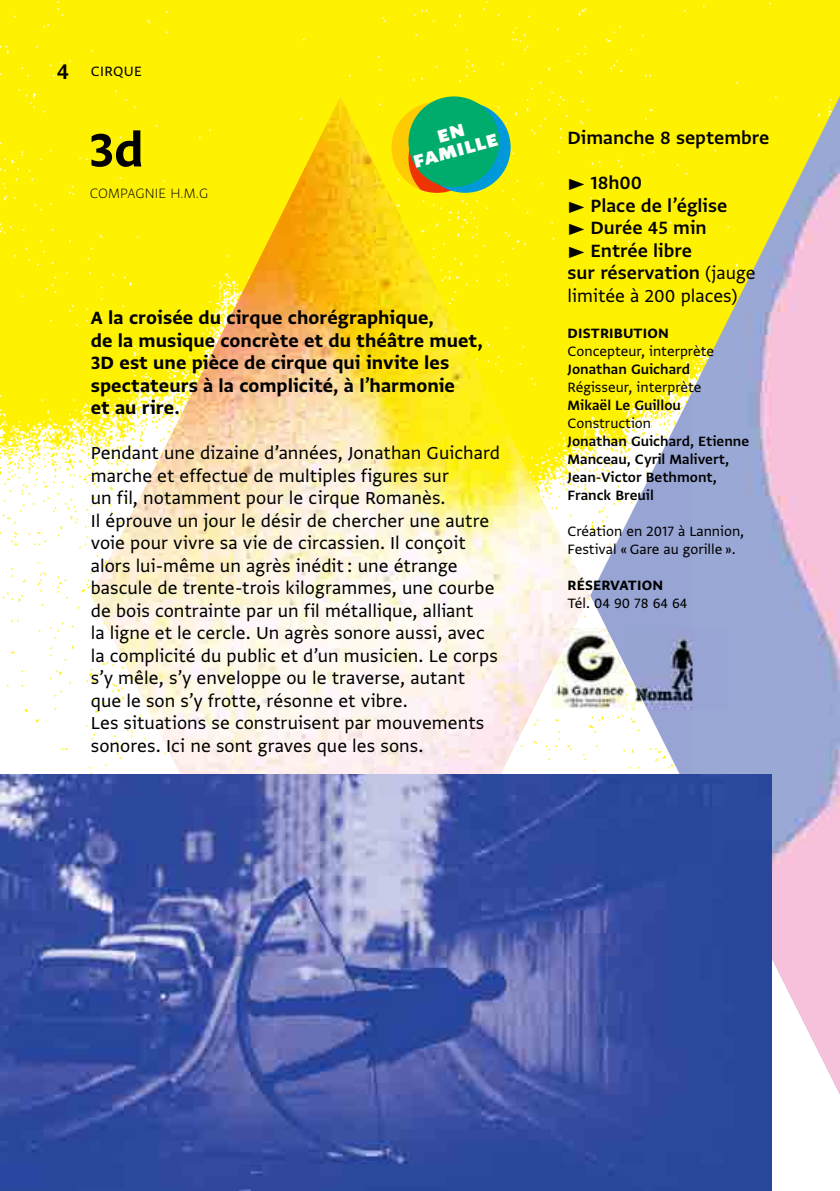
<style>
.page{position:relative;width:840px;height:1191px;background:#fff}
.page>*{position:absolute;margin:0;border:0;box-sizing:border-box;transform-origin:0 0}
.t1{font:55.2px "Greta Sans Std Bld";color:#000}
.t2{font:25px "Greta Sans Std Sm Bld";color:#000}
.t3{font:21px/22.4px "Greta Sans Std Bld";color:#000}
.t4{font:21px/22.4px "Greta Sans Std Sm Bld";color:#000}
.t5{font:900 21px/18px "Greta Sans Std";color:#fff;text-align:center}
.t6{font:20.4px/22.6px "Greta Sans Std";letter-spacing:.005em;color:#000}
.t7{font:16px/18px "Greta Sans Std";color:#000}
.t8{font:16px/18px "Greta Sans Std Sm Bld";color:#000}
.t9{font:16px "Greta Sans Std Bld";letter-spacing:.01em;color:#000}
.t10{font:300 expanded 16px "Greta Sans Std";letter-spacing:.01em;color:#000}
.s1{font-family:"Greta Sans Std"}
.s2{font-family:"Greta Sans Std";font-size:20.4px}
</style>
<div class="page">
<img style="left:0;top:0;width:839px;height:1191px">
<img style="left:304px;top:96px;width:72px;height:678px">
<img style="left:233px;top:167px;width:72px;height:607px">
<img style="left:375px;top:167px;width:73px;height:607px">
<img style="left:162px;top:310px;width:72px;height:464px">
<img style="left:447px;top:310px;width:72px;height:464px">
<img style="left:91px;top:452px;width:72px;height:287px">
<img style="left:518px;top:452px;width:72px;height:286px">
<svg style="left:590px;top:96px;width:102px;height:678px;fill:#fff200"></svg>
<img style="left:692px;top:96px;width:147px;height:998px">
<img style="left:0;top:774px;width:771px;height:417px">
<div style="left:391px;top:102px;width:91px;height:91px;background:#ffcb05;border-radius:50%"></div>
<svg style="left:408px;top:152px;width:74px;height:41px"></svg>
<div style="left:419px;top:102px;width:91px;height:91px;background:#0099da;border-radius:50%"></div>
<div style="left:408px;top:96px;width:91px;height:91px;background:#00ac6c;border-radius:50%"></div>
<img style="left:552px;top:628px;width:74px;height:80px">
<img style="left:552px;top:628px;width:21px;height:43px">
<img style="left:606px;top:628px;width:19px;height:38px">
<img style="left:625px;top:629px;width:67px;height:81px">
<p class="t2" style="left:57px;top:57px;width:14px">4</p>
<p class="t7" style="left:91px;top:62px;width:53px">CIRQUE</p>
<p class="t5" style="left:406px;top:135px;width:88px;rotate:-15deg">EN<br>FAMILLE</p>
<h1 class="t1" style="left:89px;top:117px;width:56px">3d</h1>
<p class="t4" style="left:567px;top:115px;width:203px;line-height:45px">Dimanche 8 septembre <span class="s1">►</span> 18h00</p>
<p class="t4" style="left:567px;top:194px;width:189px"><span class="s1">►</span> Place de l’église<br><span class="s1">►</span> Durée 45 min<br><span class="s1">►</span> Entrée libre<br>sur réservation <span class="s2">(jauge</span></p>
<p class="t6" style="left:567px;top:284px;width:171px">limitée à 200 places)</p>
<p class="t9" style="left:567px;top:323px;width:103px">DISTRIBUTION</p>
<p class="t7" style="left:567px;top:341px;width:148px">Concepteur, interprète</p>
<p class="t8" style="left:567px;top:359px;width:124px">Jonathan Guichard</p>
<p class="t7" style="left:567px;top:377px;width:135px">Régisseur, interprète</p>
<p class="t8" style="left:567px;top:395px;width:115px">Mikaël Le Guillou</p>
<p class="t7" style="left:567px;top:413px;width:85px">Construction</p>
<p class="t8" style="left:567px;top:431px;width:183px">Jonathan Guichard, Etienne<br>Manceau, Cyril Malivert,<br>Jean-Victor Bethmont,<br>Franck Breuil</p>
<p class="t7" style="left:567px;top:521px;width:178px">Création en 2017 à Lannion,<br>Festival « Gare au gorille ».</p>
<p class="t9" style="left:567px;top:575px;width:97px">RÉSERVATION</p>
<p class="t7" style="left:567px;top:593px;width:121px">Tél. 04 90 78 64 64</p>
<p class="t10" style="left:90px;top:184px;width:120px">COMPAGNIE H.M.G</p>
<p class="t3" style="left:91px;top:306px;width:393px">A la croisée du cirque chorégraphique,<br>de la musique concrète et du théâtre muet, 3D est une pièce de cirque qui invite les spectateurs à la complicité, à l’harmonie<br>et au rire.</p>
<p class="t6" style="left:91px;top:441px;width:410px">Pendant une dizaine d’années, Jonathan Guichard marche et effectue de multiples figures sur<br>un fil, notamment pour le cirque Romanès.<br>Il éprouve un jour le désir de chercher une autre voie pour vivre sa vie de circassien. Il conçoit alors lui-même un agrès inédit : une étrange bascule de trente-trois kilogrammes, une courbe de bois contrainte par un fil métallique, alliant<br>la ligne et le cercle. Un agrès sonore aussi, avec la complicité du public et d’un musicien. Le corps s’y mêle, s’y enveloppe ou le traverse, autant que le son s’y frotte, résonne et vibre.<br>Les situations se construisent par mouvements sonores. Ici ne sont graves que les sons.</p>
</div>
